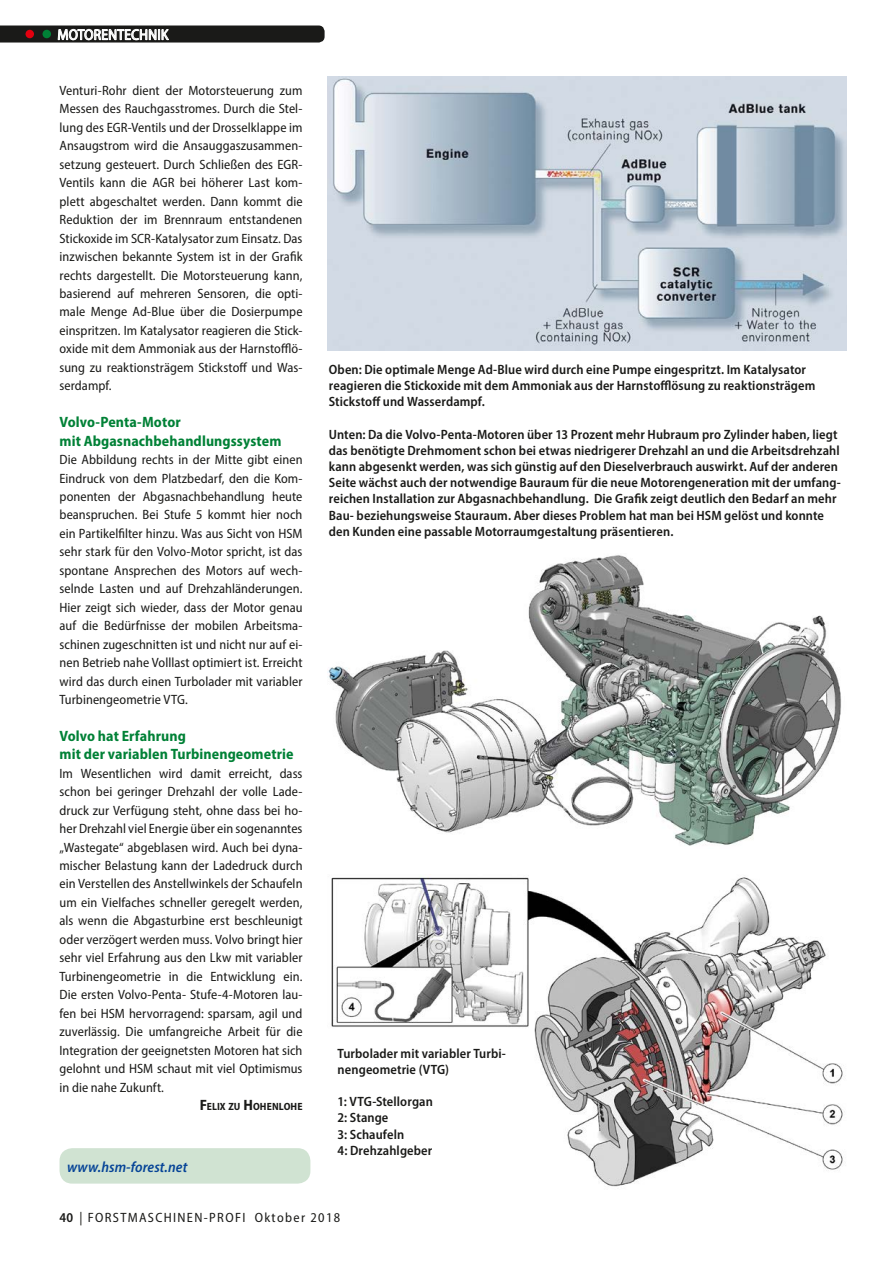
<style>
.page{position:relative;width:893px;height:1263px;background:#fff}
.page>*{position:absolute;margin:0;border:0;box-sizing:border-box;transform-origin:0 0}
.t1{font:700 semi-condensed 15px/18.5px "Myriad Pro";letter-spacing:.005em;color:#008136}
.t2{font:italic 600 semi-condensed 15px "Myriad Pro";letter-spacing:.005em;color:#064497}
.t3{font:semi-condensed 15px "Myriad Pro";letter-spacing:.01em;color:#fff}
.t4{font:semi-condensed 13.5px/18.5px "Myriad Pro";letter-spacing:.005em;color:#1a1a18;text-align:justify}
.t5{font:600 semi-condensed 13.5px/16.2px "Myriad Pro";letter-spacing:.01em;color:#1a1a18}
.t6{font:semi-condensed 13.5px "Myriad Pro";letter-spacing:.1em;color:#1a1a18}
.t7{font:700 semi-condensed 10.5px "Myriad Pro";letter-spacing:.01em;color:#1a1a18}
.s1{font-size:15px}
.s2{font-weight:600}
</style>
<div class="page">
<svg style="left:0;top:26px;width:325px;height:17px;background:#3d3d3b"></svg>
<div style="left:26px;top:30px;width:8px;height:8px;background:#e3000f;border-radius:50%"></div>
<div style="left:43px;top:30px;width:8px;height:8px;background:#008136;border-radius:50%"></div>
<img style="left:327px;top:77px;width:519px;height:274px">
<img style="left:327px;top:555px;width:514px;height:291px">
<img style="left:331px;top:874px;width:514px;height:313px">
<div style="left:60px;top:1148px;width:250px;height:35px;background:#d0e3d2;border-radius:13px"></div>
<p class="t3" style="left:57px;top:25px;width:113px">MOTORENTECHNIK</p>
<p class="t4" style="left:60px;top:81px;width:245px">Venturi-Rohr dient der Motorsteuerung zum Messen des Rauchgasstromes. Durch die Stel&shy;lung des EGR-Ventils und der Drosselklappe im Ansaugstrom wird die Ansauggaszusammen&shy;setzung gesteuert. Durch Schließen des EGR-Ventils kann die AGR bei höherer Last kom&shy;plett abgeschaltet werden. Dann kommt die Reduktion der im Brennraum entstandenen Stickoxide im SCR-Katalysator zum Einsatz. Das inzwischen bekannte System ist in der Grafik rechts dargestellt. Die Motorsteuerung kann, basierend auf mehreren Sensoren, die opti&shy;male Menge Ad-Blue über die Dosierpumpe einspritzen. Im Katalysator reagieren die Stick&shy;oxide mit dem Ammoniak aus der Harnstofflö&shy;sung zu reaktionsträgem Stickstoff und Was&shy;serdampf.</p>
<p class="t1" style="left:60px;top:412px;width:223px">Volvo-Penta-Motor<br>mit Abgasnachbehandlungssystem</p>
<p class="t4" style="left:60px;top:450px;width:245px">Die Abbildung rechts in der Mitte gibt einen Eindruck von dem Platzbedarf, den die Kom&shy;ponenten der Abgasnachbehandlung heute beanspruchen. Bei Stufe 5 kommt hier noch ein Partikelfilter hinzu. Was aus Sicht von HSM sehr stark für den Volvo-Motor spricht, ist das spontane Ansprechen des Motors auf wech&shy;selnde Lasten und auf Drehzahländerungen.<br>Hier zeigt sich wieder, dass der Motor genau auf die Bedürfnisse der mobilen Arbeitsma&shy;schinen zugeschnitten ist und nicht nur auf ei&shy;nen Betrieb nahe Volllast optimiert ist. Erreicht wird das durch einen Turbolader mit variabler Turbinengeometrie VTG.</p>
<p class="t1" style="left:60px;top:726px;width:235px">Volvo hat Erfahrung<br>mit der variablen Turbinengeometrie</p>
<p class="t4" style="left:60px;top:764px;width:245px">Im Wesentlichen wird damit erreicht, dass schon bei geringer Drehzahl der volle Lade&shy;druck zur Verfügung steht, ohne dass bei ho&shy;her Drehzahl viel Energie über ein sogenanntes „Wastegate“ abgeblasen wird. Auch bei dyna&shy;mischer Belastung kann der Ladedruck durch ein Verstellen des Anstellwinkels der Schaufeln um ein Vielfaches schneller geregelt werden, als wenn die Abgasturbine erst beschleunigt oder verzögert werden muss. Volvo bringt hier sehr viel Erfahrung aus den Lkw mit variabler Turbinengeometrie in die Entwicklung ein.<br>Die ersten Volvo-Penta- Stufe-4-Motoren lau&shy;fen bei HSM hervorragend: sparsam, agil und zuverlässig. Die umfangreiche Arbeit für die Integration der geeignetsten Motoren hat sich gelohnt und HSM schaut mit viel Optimismus in die nahe Zukunft.</p>
<p class="t7" style="left:200px;top:1099px;width:104px"><span class="s1">F</span>ELIX ZU <span class="s1">H</span>OHENLOHE</p>
<p class="t2" style="left:67px;top:1157px;width:122px">www.hsm-forest.net</p>
<p class="t5" style="left:329px;top:361px;width:488px">Oben: Die optimale Menge Ad-Blue wird durch eine Pumpe eingespritzt. Im Katalysator reagieren die Stickoxide mit dem Ammoniak aus der Harnstofflösung zu reaktionsträgem<br>Stickstoff und Wasserdampf.</p>
<p class="t5" style="left:329px;top:426px;width:513px">Unten: Da die Volvo-Penta-Motoren über 13 Prozent mehr Hubraum pro Zylinder haben, liegt das benötigte Drehmoment schon bei etwas niedrigerer Drehzahl an und die Arbeitsdrehzahl kann abgesenkt werden, was sich günstig auf den Dieselverbrauch auswirkt. Auf der anderen Seite wächst auch der notwendige Bauraum für die neue Motorengeneration mit der umfang&shy;reichen Installation zur Abgasnachbehandlung. Die Grafik zeigt deutlich den Bedarf an mehr Bau- beziehungsweise Stauraum. Aber dieses Problem hat man bei HSM gelöst und konnte den Kunden eine passable Motorraumgestaltung präsentieren.</p>
<p class="t5" style="left:338px;top:1044px;width:170px">Turbolader mit variabler Turbi&shy;nengeometrie (VTG)</p>
<p class="t5" style="left:338px;top:1093px;width:97px">1: VTG-Stellorgan<br>2: Stange<br>3: Schaufeln<br>4: Drehzahlgeber</p>
<p class="t6" style="left:60px;top:1209px;width:282px"><span class="s2">40</span> | FORSTMASCHINEN-PROFI Oktober 2018</p>
</div>
